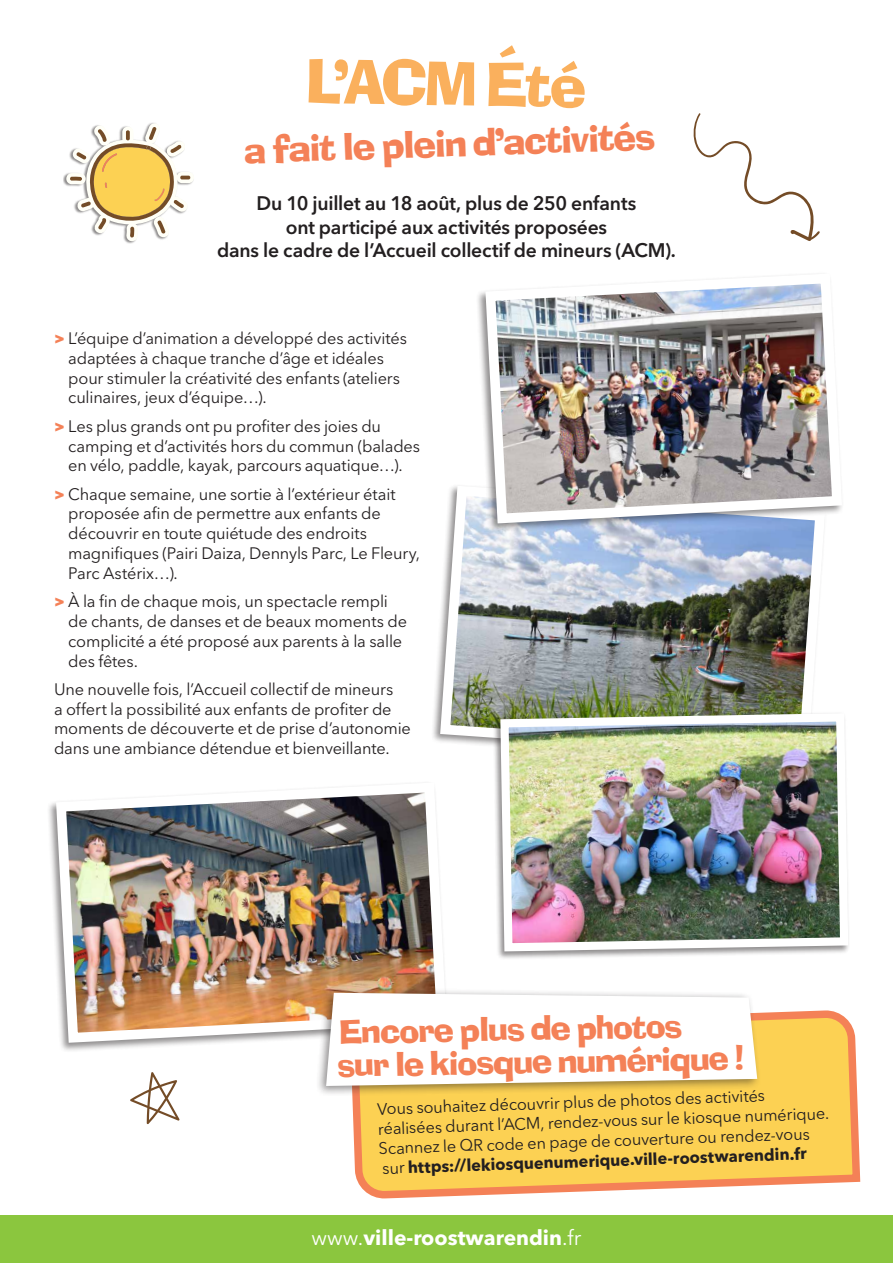
<style>
.page{position:relative;width:893px;height:1263px;background:#fff}
.page>*{position:absolute;margin:0;border:0;box-sizing:border-box;transform-origin:0 0}
.t1{font:67.8px "Ad Lib ICG";color:#fab05d}
.t2{font:42px "Ad Lib ICG";color:#f48157}
.t3{font:37.5px/33px "Ad Lib ICG";color:#f48157}
.t4{font:700 21px "Avenir Next LT Pro";color:#fff}
.t5{font:600 19.5px/23.4px "Avenir Next LT Pro";letter-spacing:-.01em;color:#231f20;text-align:center}
.t6{font:16.5px/19.8px "Avenir Next LT Pro";letter-spacing:-.01em;color:#231f20}
.s1{font-weight:800;color:#f48157}
.s2{font-weight:700}
.s3{font-weight:400}
</style>
<div class="page">
<img style="left:51px;top:792px;width:385px;height:256px">
<svg style="left:130px;top:1072px;width:50px;height:52px"></svg>
<svg style="left:693px;top:113px;width:127px;height:128px"></svg>
<img style="left:435px;top:486px;width:379px;height:259px">
<div style="left:63px;top:123px;width:131px;height:121px;background:#231f20;opacity:.5"></div>
<svg style="left:66px;top:123px;width:128px;height:118px"></svg>
<svg style="left:352px;top:1014px;width:509px;height:181px"></svg>
<div style="left:315px;top:987px;width:447px;height:109px;background:#231f20;opacity:.5"></div>
<svg style="left:326px;top:993px;width:431px;height:93px"></svg>
<div style="left:476px;top:272px;width:368px;height:261px;background:#231f20;opacity:.5"></div>
<img style="left:480px;top:272px;width:364px;height:256px">
<div style="left:492px;top:711px;width:358px;height:249px;background:#231f20;opacity:.5"></div>
<img style="left:496px;top:709px;width:354px;height:246px">
<div style="left:0;top:1215px;width:893px;height:48px;background:#8bc63e"></div>
<h1 class="t1" style="left:307px;top:41px;width:282px;rotate:1deg">L’ACM Été</h1>
<h2 class="t2" style="left:243px;top:125px;width:413px;rotate:-2deg">a fait le plein d’activités</h2>
<p class="t5" style="left:217px;top:192px;width:460px">Du 10 juillet au 18 août, plus de 250 enfants<br>ont participé aux activités proposées<br>dans le cadre de l’Accueil collectif de mineurs (ACM).</p>
<p class="t6" style="left:68px;top:328px;width:340px;text-indent:-14px"><span class="s1">&gt;</span> L’équipe d’animation a développé des activités adaptées à chaque tranche d’âge et idéales pour stimuler la créativité des enfants (ateliers culinaires, jeux d’équipe…).</p>
<p class="t6" style="left:68px;top:416px;width:353px;text-indent:-14px"><span class="s1">&gt;</span> Les plus grands ont pu profiter des joies du camping et d’activités hors du commun (balades en vélo, paddle, kayak, parcours aquatique…).</p>
<p class="t6" style="left:68px;top:484px;width:353px;text-indent:-14px"><span class="s1">&gt;</span> Chaque semaine, une sortie à l’extérieur était proposée afin de permettre aux enfants de découvrir en toute quiétude des endroits magnifiques (Pairi Daiza, Dennyls Parc, Le Fleury, Parc Astérix…).</p>
<p class="t6" style="left:68px;top:591px;width:340px;text-indent:-14px"><span class="s1">&gt;</span> À la fin de chaque mois, un spectacle rempli de chants, de danses et de beaux moments de complicité a été proposé aux parents à la salle des fêtes.</p>
<p class="t6" style="left:54px;top:679px;width:358px">Une nouvelle fois, l’Accueil collectif de mineurs<br>a offert la possibilité aux enfants de profiter de moments de découverte et de prise d’autonomie dans une ambiance détendue et bienveillante.</p>
<h3 class="t3" style="left:336px;top:1014px;width:408px;rotate:-1deg">Encore plus de photos<br>sur le kiosque numérique !</h3>
<p class="t6" style="left:377px;top:1099px;width:453px;rotate:-2deg">Vous souhaitez découvrir plus de photos des activités réalisées durant l’ACM, rendez-vous sur le kiosque numérique.<br>Scannez le QR code en page de couverture ou rendez-vous sur <span class="s2">https://lekiosquenumerique.ville-roostwarendin.fr</span></p>
<p class="t4" style="left:312px;top:1225px;width:271px"><span class="s3">www.</span>ville-roostwarendin<span class="s3">.fr</span></p>
</div>
